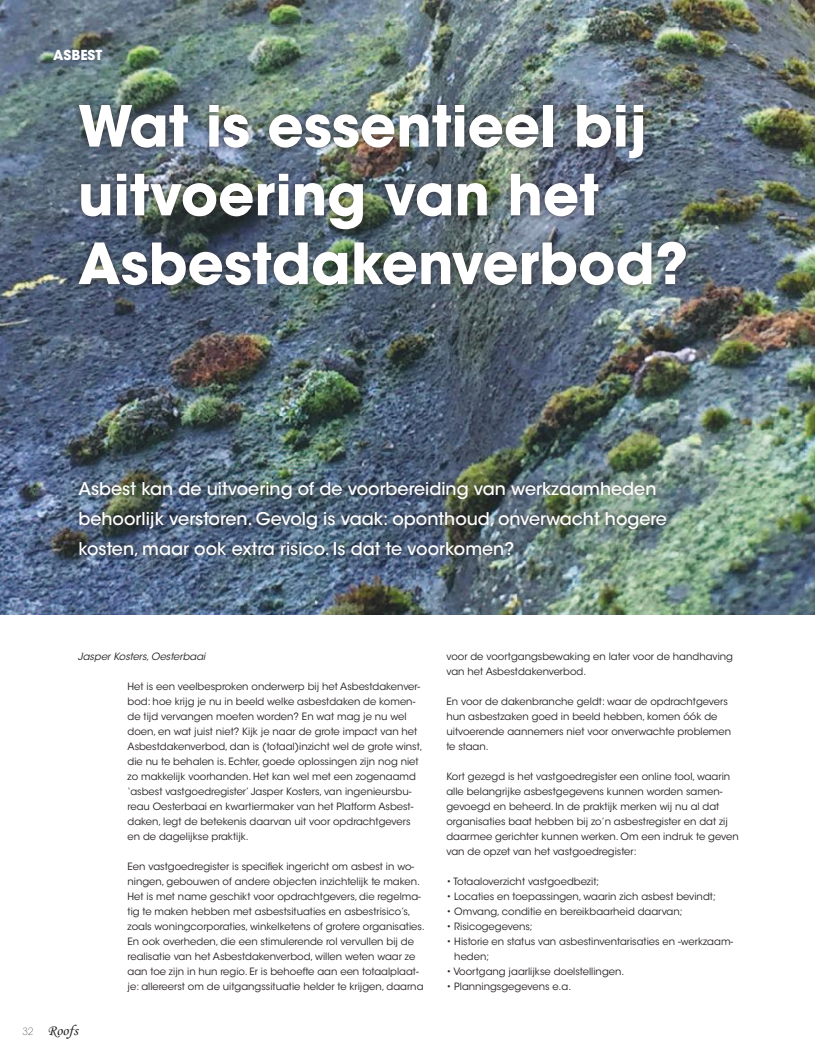
<style>
.page{position:relative;width:815px;height:1063px;background:#fff}
.page>*{position:absolute;margin:0;border:0;box-sizing:border-box;transform-origin:0 0}
.t1{font:700 56.25px/68.8px "ITC Avant Garde Std";color:#fff}
.t2{font:500 17.5px/30px "ITC Avant Garde Std";color:#fff}
.t3{font:15px "Monotype Corsiva";color:#241f1f}
.t4{font:700 13.75px "ITC Avant Garde Std";color:#fff}
.t5{font:10px/15px "ITC Avant Garde Std";color:#241f1f}
.t6{font:italic 10px "ITC Avant Garde Std";color:#241f1f}
.s1{font-family:"ITC Avant Garde Std";font-weight:200;font-size:10px}
</style>
<div class="page">
<img style="left:0;top:0;width:815px;height:615px">
<div style="left:72px;top:475px;width:601px;height:88px;background:#241f1f;opacity:.7"></div>
<div style="left:72px;top:98px;width:621px;height:194px;background:#241f1f;opacity:.7"></div>
<h3 class="t4" style="left:53px;top:46px;width:51px">Asbest</h3>
<h1 class="t1" style="left:78px;top:91px;width:612px">Wat is essentieel bij uitvoering van het<br>Asbestdakenverbod?</h1>
<h2 class="t2" style="left:78px;top:474px;width:590px">Asbest kan de uitvoering of de voorbereiding van werkzaamheden behoorlijk verstoren. Gevolg is vaak: oponthoud, onverwacht hogere kosten, maar ook extra risico. Is dat te voorkomen?</h2>
<p class="t6" style="left:78px;top:650px;width:129px">Jasper Kosters, Oesterbaai</p>
<h3 class="t3" style="left:22px;top:1021px;width:57px"><span class="s1">32</span> Roofs</h3>
<p class="t5" style="left:128px;top:679px;width:297px">Het is een veelbesproken onderwerp bij het Asbestdakenver&shy;bod: hoe krijg je nu in beeld welke asbestdaken de komen&shy;de tijd vervangen moeten worden? En wat mag je nu wel doen, en wat juist niet? Kijk je naar de grote impact van het Asbestdakenverbod, dan is (totaal)inzicht wel de grote winst, die nu te behalen is. Echter, goede oplossingen zijn nog niet zo makkelijk voorhanden. Het kan wel met een zogenaamd ‘asbest vastgoedregister’ Jasper Kosters, van ingenieursbu&shy;reau Oesterbaai en kwartiermaker van het Platform Asbest&shy;daken, legt de betekenis daarvan uit voor opdrachtgevers en de dagelijkse praktijk.</p>
<p class="t5" style="left:128px;top:859px;width:299px">Een vastgoedregister is specifiek ingericht om asbest in wo&shy;ningen, gebouwen of andere objecten inzichtelijk te maken.<br>Het is met name geschikt voor opdrachtgevers, die regelma&shy;tig te maken hebben met asbestsituaties en asbestrisico’s, zoals woningcorporaties, winkelketens of grotere organisaties.<br>En ook overheden, die een stimulerende rol vervullen bij de realisatie van het Asbestdakenverbod, willen weten waar ze aan toe zijn in hun regio. Er is behoefte aan een totaalplaat&shy;je: allereerst om de uitgangssituatie helder te krijgen, daarna</p>
<p class="t5" style="left:446px;top:649px;width:288px">voor de voortgangsbewaking en later voor de handhaving van het Asbestdakenverbod.</p>
<p class="t5" style="left:446px;top:694px;width:286px">En voor de dakenbranche geldt: waar de opdrachtgevers hun asbestzaken goed in beeld hebben, komen óók de uitvoerende aannemers niet voor onverwachte problemen te staan.</p>
<p class="t5" style="left:446px;top:769px;width:294px">Kort gezegd is het vastgoedregister een online tool, waarin alle belangrijke asbestgegevens kunnen worden samen&shy;gevoegd en beheerd. In de praktijk merken wij nu al dat organisaties baat hebben bij zo’n asbestregister en dat zij daarmee gerichter kunnen werken. Om een indruk te geven van de opzet van het vastgoedregister:</p>
<p class="t5" style="left:446px;top:874px;width:154px">• Totaaloverzicht vastgoedbezit;</p>
<p class="t5" style="left:446px;top:889px;width:271px">• Locaties en toepassingen, waarin zich asbest bevindt;</p>
<p class="t5" style="left:446px;top:904px;width:238px">• Omvang, conditie en bereikbaarheid daarvan;</p>
<p class="t5" style="left:446px;top:919px;width:88px">• Risicogegevens;</p>
<p class="t5" style="left:454px;top:934px;width:280px;text-indent:-8px">• Historie en status van asbestinventarisaties en -werkzaam&shy;heden;</p>
<p class="t5" style="left:446px;top:964px;width:179px">• Voortgang jaarlijkse doelstellingen.</p>
<p class="t5" style="left:446px;top:979px;width:126px">• Planningsgegevens e.a.</p>
</div>
